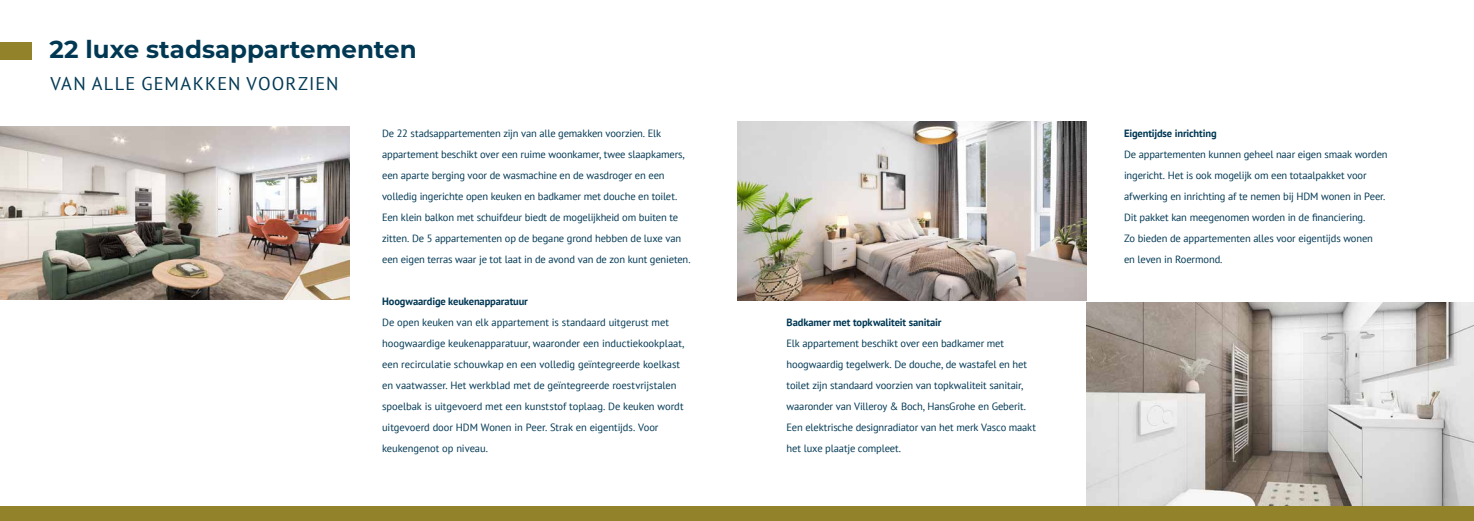
<style>
.page{position:relative;width:1474px;height:521px;background:#fff}
.page>*{position:absolute;margin:0;border:0;box-sizing:border-box;transform-origin:0 0}
.t1{font:700 24.5px "Montserrat";color:#003854}
.t2{font:18.38px "PT Sans";letter-spacing:.065em;color:#003854}
.t3{font:10.5px/21px "PT Sans";letter-spacing:-.015em;color:#003854}
.t4{font:700 10.5px "PT Sans";letter-spacing:-.01em;color:#003854}
</style>
<div class="page">
<div style="left:737px;top:506px;width:736px;height:15px;background:#92832b"></div>
<div style="left:0;top:42px;width:32px;height:18px;background:#92832b"></div>
<img style="left:0;top:126px;width:350px;height:174px">
<img style="left:1086px;top:303px;width:387px;height:203px">
<img style="left:737px;top:122px;width:349px;height:178px">
<div style="left:0;top:506px;width:737px;height:15px;background:#92832b"></div>
<h1 class="t1" style="left:50px;top:32px;width:368px">22 luxe stadsappartementen</h1>
<h2 class="t2" style="left:50px;top:72px;width:290px">VAN ALLE GEMAKKEN VOORZIEN</h2>
<p class="t3" style="left:382px;top:122px;width:310px">De 22 stadsappartementen zijn van alle gemakken voorzien. Elk appartement beschikt over een ruime woonkamer, twee slaapkamers, een aparte berging voor de wasmachine en de wasdroger en een volledig ingerichte open keuken en badkamer met douche en toilet.<br>Een klein balkon met schuifdeur biedt de mogelijkheid om buiten te zitten. De 5 appartementen op de begane grond hebben de luxe van een eigen terras waar je tot laat in de avond van de zon kunt genieten.</p>
<p class="t4" style="left:382px;top:294px;width:147px">Hoogwaardige keukenapparatuur</p>
<p class="t3" style="left:382px;top:311px;width:304px">De open keuken van elk appartement is standaard uitgerust met hoogwaardige keukenapparatuur, waaronder een inductiekookplaat, een recirculatie schouwkap en een volledig geïntegreerde koelkast en vaatwasser. Het werkblad met de geïntegreerde roestvrijstalen spoelbak is uitgevoerd met een kunststof toplaag. De keuken wordt uitgevoerd door HDM Wonen in Peer. Strak en eigentijds. Voor keukengenot op niveau.</p>
<p class="t4" style="left:786px;top:315px;width:156px">Badkamer met topkwaliteit sanitair</p>
<p class="t3" style="left:786px;top:332px;width:251px">Elk appartement beschikt over een badkamer met hoogwaardig tegelwerk. De douche, de wastafel en het toilet zijn standaard voorzien van topkwaliteit sanitair, waaronder van Villeroy &amp; Boch, HansGrohe en Geberit.<br>Een elektrische designradiator van het merk Vasco maakt het luxe plaatje compleet.</p>
<p class="t4" style="left:1124px;top:126px;width:94px">Eigentijdse inrichting</p>
<p class="t3" style="left:1124px;top:143px;width:265px">De appartementen kunnen geheel naar eigen smaak worden ingericht. Het is ook mogelijk om een totaalpakket voor afwerking en inrichting af te nemen bij HDM wonen in Peer.<br>Dit pakket kan meegenomen worden in de financiering.<br>Zo bieden de appartementen alles voor eigentijds wonen<br>en leven in Roermond.</p>
</div>
